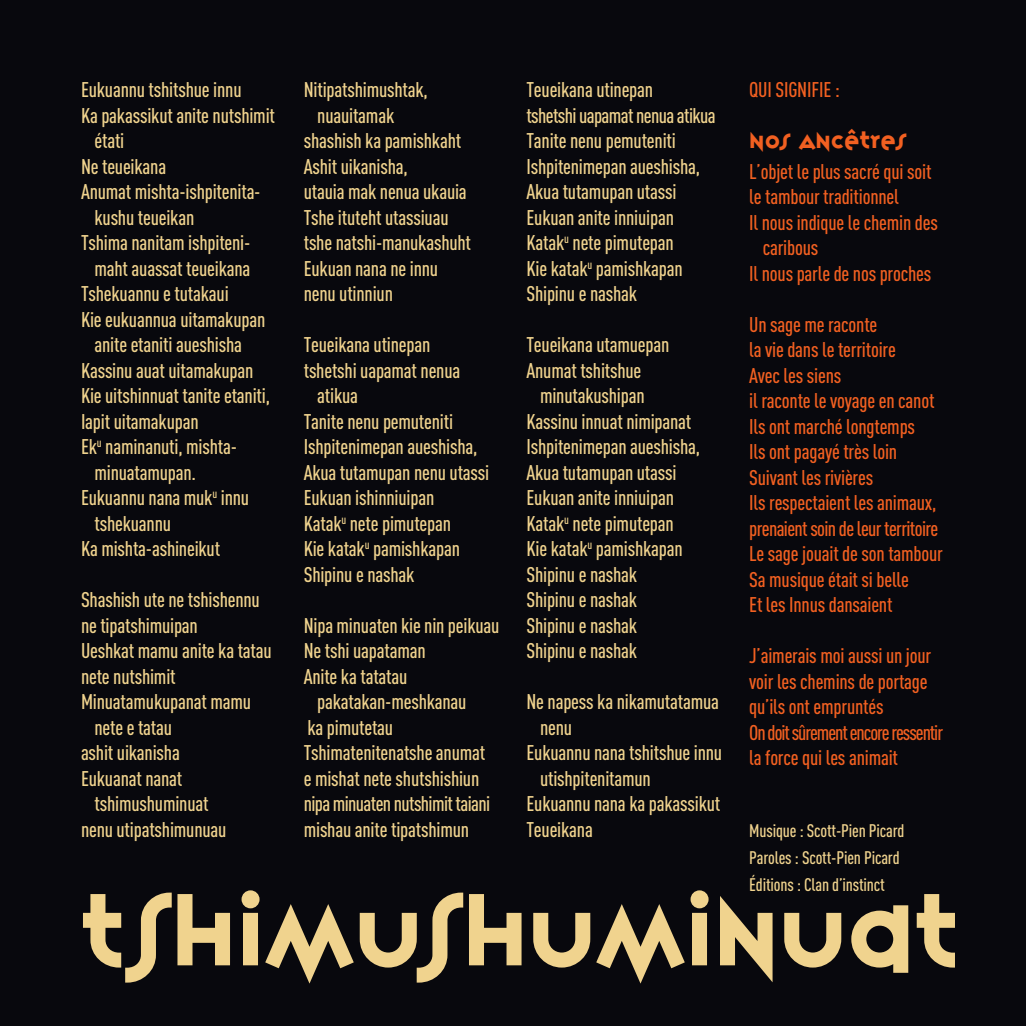
<style>
.page{position:relative;width:1026px;height:1026px;background:#08080d}
.page>*{position:absolute;margin:0;border:0;box-sizing:border-box;transform-origin:0 0}
.titre{font:90px "Variex OT";color:#f0d38e}
.Paroles{font:500 condensed 21px/25.5px "DINOT";letter-spacing:-.01em;color:#f0d38e}
.Paroles-2{font:500 condensed 21px/25.5px "DINOT";letter-spacing:-.01em;color:#f26021}
.Paroles-3{font:500 condensed 21px "DINOT";letter-spacing:-.03em;color:#f0d38e}
.Paroles-4{font:500 condensed 21px "DINOT";letter-spacing:-.03em;color:#f26021}
.Paroles-5{font:500 condensed 21px "DINOT";letter-spacing:-.05em;color:#f26021}
.credits{font:500 condensed 21px "DINOT";letter-spacing:-.01em;color:#f0d38e}
.Paroles-6{font:21px "Variex OT";letter-spacing:.01em;color:#f26021}
.credits-2{font:500 condensed 18px "DINOT";letter-spacing:-.01em;color:#f0d38e}
</style>
<div class="page">
<p class="Paroles-2" style="left:749px;top:77px;width:92px">QUI SIGNIFIE :</p>
<p class="Paroles-6" style="left:749px;top:125px;width:158px">NOS ANCÊTRES</p>
<p class="Paroles-2" style="left:749px;top:159px;width:184px">L’objet le plus sacré qui soit</p>
<p class="Paroles-2" style="left:749px;top:184px;width:151px">le tambour traditionnel</p>
<p class="Paroles-2" style="left:763px;top:210px;width:177px;text-indent:-14px">Il nous indique le chemin des caribous</p>
<p class="Paroles-2" style="left:749px;top:261px;width:184px">Il nous parle de nos proches</p>
<p class="Paroles-2" style="left:749px;top:312px;width:130px">Un sage me raconte</p>
<p class="Paroles-2" style="left:749px;top:337px;width:148px">la vie dans le territoire</p>
<p class="Paroles-2" style="left:749px;top:363px;width:94px">Avec les siens</p>
<p class="Paroles-2" style="left:749px;top:388px;width:187px">il raconte le voyage en canot</p>
<p class="Paroles-2" style="left:749px;top:414px;width:167px">Ils ont marché longtemps</p>
<p class="Paroles-2" style="left:749px;top:439px;width:149px">Ils ont pagayé très loin</p>
<p class="Paroles-2" style="left:749px;top:465px;width:126px">Suivant les rivières</p>
<p class="Paroles-2" style="left:749px;top:490px;width:189px">Ils respectaient les animaux,</p>
<p class="Paroles-4" style="left:749px;top:516px;width:191px">prenaient soin de leur territoire</p>
<p class="Paroles-2" style="left:749px;top:541px;width:195px">Le sage jouait de son tambour</p>
<p class="Paroles-2" style="left:749px;top:567px;width:161px">Sa musique était si belle</p>
<p class="Paroles-2" style="left:749px;top:592px;width:145px">Et les Innus dansaient</p>
<p class="Paroles-2" style="left:749px;top:643px;width:184px">J’aimerais moi aussi un jour</p>
<p class="Paroles-2" style="left:749px;top:669px;width:180px">voir les chemins de portage</p>
<p class="Paroles-2" style="left:749px;top:694px;width:136px">qu’ils ont empruntés</p>
<p class="Paroles-5" style="left:749px;top:720px;width:195px">On doit sûrement encore ressentir</p>
<p class="Paroles-2" style="left:749px;top:745px;width:150px">la force qui les animait</p>
<p class="credits" style="left:81px;top:77px;width:162px">Eukuannu tshitshue innu</p>
<p class="Paroles" style="left:94px;top:102px;width:182px;text-indent:-14px">Ka pakassikut anite nutshimit étati</p>
<p class="Paroles" style="left:81px;top:153px;width:87px">Ne teueikana</p>
<p class="Paroles" style="left:94px;top:179px;width:168px;text-indent:-14px">Anumat mishta-ishpitenita&shy;kushu teueikan</p>
<p class="Paroles" style="left:81px;top:230px;width:171px;text-align:right">Tshima nanitam ishpiteni&shy;maht auassat teueikana</p>
<p class="Paroles" style="left:81px;top:281px;width:149px">Tshekuannu e tutakaui</p>
<p class="Paroles" style="left:81px;top:306px;width:186px;text-align:center">Kie eukuannua uitamakupan anite etaniti aueshisha</p>
<p class="Paroles" style="left:81px;top:357px;width:174px">Kassinu auat uitamakupan</p>
<p class="Paroles" style="left:81px;top:383px;width:191px">Kie uitshinnuat tanite etaniti,</p>
<p class="Paroles" style="left:81px;top:408px;width:119px">Iapit uitamakupan</p>
<p class="Paroles" style="left:94px;top:434px;width:144px;text-indent:-14px">Ek<sup>u</sup> naminanuti, mishta&shy;minuatamupan.</p>
<p class="Paroles" style="left:94px;top:485px;width:156px;text-indent:-14px">Eukuannu nana muk<sup>u</sup> innu tshekuannu</p>
<p class="Paroles" style="left:81px;top:536px;width:141px">Ka mishta-ashineikut</p>
<p class="Paroles" style="left:81px;top:587px;width:180px">Shashish ute ne tshishennu</p>
<p class="Paroles" style="left:81px;top:612px;width:118px">ne tipatshimuipan</p>
<p class="Paroles" style="left:81px;top:638px;width:192px">Ueshkat mamu anite ka tatau</p>
<p class="Paroles" style="left:81px;top:663px;width:96px">nete nutshimit</p>
<p class="Paroles" style="left:94px;top:689px;width:158px;text-indent:-14px">Minuatamukupanat mamu nete e tatau</p>
<p class="Paroles" style="left:81px;top:740px;width:100px">ashit uikanisha</p>
<p class="Paroles" style="left:94px;top:765px;width:116px;text-indent:-14px">Eukuanat nanat tshimushuminuat</p>
<p class="Paroles" style="left:81px;top:816px;width:147px">nenu utipatshimunuau</p>
<p class="Paroles" style="left:317px;top:77px;width:112px;text-indent:-14px">Nitipatshimushtak, nuauitamak</p>
<p class="Paroles" style="left:304px;top:128px;width:159px">shashish ka pamishkaht</p>
<p class="Paroles" style="left:304px;top:153px;width:106px">Ashit uikanisha,</p>
<p class="Paroles" style="left:304px;top:179px;width:165px">utauia mak nenua ukauia</p>
<p class="Paroles" style="left:304px;top:204px;width:146px">Tshe ituteht utassiuau</p>
<p class="Paroles" style="left:304px;top:230px;width:169px">tshe natshi-manukashuht</p>
<p class="Paroles" style="left:304px;top:255px;width:136px">Eukuan nana ne innu</p>
<p class="Paroles" style="left:304px;top:281px;width:91px">nenu utinniun</p>
<p class="Paroles" style="left:304px;top:332px;width:128px">Teueikana utinepan</p>
<p class="Paroles" style="left:317px;top:357px;width:145px;text-indent:-14px">tshetshi uapamat nenua atikua</p>
<p class="Paroles" style="left:304px;top:408px;width:151px">Tanite nenu pemuteniti</p>
<p class="Paroles" style="left:304px;top:434px;width:175px">Ishpitenimepan aueshisha,</p>
<p class="Paroles" style="left:304px;top:459px;width:187px">Akua tutamupan nenu utassi</p>
<p class="Paroles" style="left:304px;top:485px;width:132px">Eukuan ishinniuipan</p>
<p class="Paroles" style="left:304px;top:510px;width:149px">Katak<sup>u</sup> nete pimutepan</p>
<p class="Paroles" style="left:304px;top:536px;width:158px">Kie katak<sup>u</sup> pamishkapan</p>
<p class="Paroles" style="left:304px;top:561px;width:112px">Shipinu e nashak</p>
<p class="Paroles" style="left:304px;top:612px;width:197px">Nipa minuaten kie nin peikuau</p>
<p class="Paroles" style="left:304px;top:638px;width:123px">Ne tshi uapataman</p>
<p class="Paroles" style="left:317px;top:663px;width:151px;text-indent:-14px">Anite ka tatatau pakatakan-meshkanau</p>
<p class="Paroles" style="left:307px;top:714px;width:87px">ka pimutetau</p>
<p class="Paroles" style="left:304px;top:740px;width:183px">Tshimatenitenatshe anumat</p>
<p class="Paroles" style="left:304px;top:765px;width:177px">e mishat nete shutshishiun</p>
<p class="Paroles-3" style="left:304px;top:791px;width:188px">nipa minuaten nutshimit taiani</p>
<p class="Paroles" style="left:304px;top:816px;width:167px">mishau anite tipatshimun</p>
<p class="Paroles" style="left:526px;top:77px;width:128px">Teueikana utinepan</p>
<p class="Paroles-3" style="left:526px;top:103px;width:191px">tshetshi uapamat nenua atikua</p>
<p class="Paroles" style="left:526px;top:128px;width:151px">Tanite nenu pemuteniti</p>
<p class="Paroles" style="left:526px;top:153px;width:175px">Ishpitenimepan aueshisha,</p>
<p class="Paroles" style="left:526px;top:179px;width:152px">Akua tutamupan utassi</p>
<p class="Paroles" style="left:526px;top:204px;width:149px">Eukuan anite inniuipan</p>
<p class="Paroles" style="left:526px;top:230px;width:149px">Katak<sup>u</sup> nete pimutepan</p>
<p class="Paroles" style="left:526px;top:255px;width:158px">Kie katak<sup>u</sup> pamishkapan</p>
<p class="Paroles" style="left:526px;top:281px;width:112px">Shipinu e nashak</p>
<p class="Paroles" style="left:526px;top:332px;width:144px">Teueikana utamuepan</p>
<p class="Paroles" style="left:526px;top:357px;width:120px;text-align:right">Anumat tshitshue minutakushipan</p>
<p class="Paroles" style="left:526px;top:408px;width:166px">Kassinu innuat nimipanat</p>
<p class="Paroles" style="left:526px;top:434px;width:175px">Ishpitenimepan aueshisha,</p>
<p class="Paroles" style="left:526px;top:459px;width:152px">Akua tutamupan utassi</p>
<p class="Paroles" style="left:526px;top:485px;width:149px">Eukuan anite inniuipan</p>
<p class="Paroles" style="left:526px;top:510px;width:149px">Katak<sup>u</sup> nete pimutepan</p>
<p class="Paroles" style="left:526px;top:536px;width:158px">Kie katak<sup>u</sup> pamishkapan</p>
<p class="Paroles" style="left:526px;top:561px;width:112px">Shipinu e nashak</p>
<p class="Paroles" style="left:526px;top:587px;width:112px">Shipinu e nashak</p>
<p class="Paroles" style="left:526px;top:612px;width:112px">Shipinu e nashak</p>
<p class="Paroles" style="left:526px;top:638px;width:112px">Shipinu e nashak</p>
<p class="Paroles" style="left:540px;top:689px;width:181px;text-indent:-14px">Ne napess ka nikamutatamua nenu</p>
<p class="Paroles" style="left:540px;top:740px;width:184px;text-indent:-14px">Eukuannu nana tshitshue innu utishpitenitamun</p>
<p class="Paroles" style="left:526px;top:791px;width:195px">Eukuannu nana ka pakassikut</p>
<p class="Paroles" style="left:526px;top:816px;width:68px">Teueikana</p>
<p class="credits-2" style="left:749px;top:820px;width:157px">Musique : Scott-Pien Picard</p>
<p class="credits-2" style="left:749px;top:847px;width:152px">Paroles : Scott-Pien Picard</p>
<p class="credits-2" style="left:749px;top:874px;width:137px">Éditions : Clan d’instinct</p>
<p class="titre" style="left:81px;top:866px;width:880px">TSHIMUSHUMINUAT</p>
</div>
